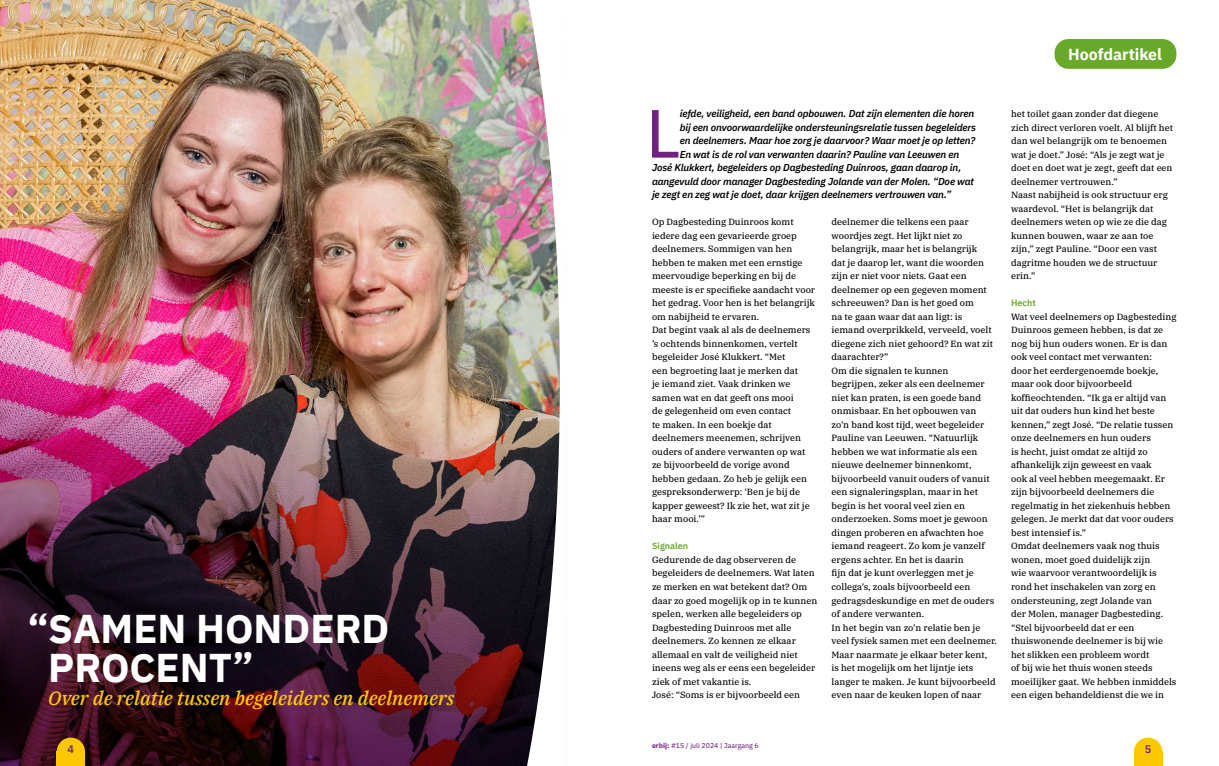
<style>
.page{position:relative;width:1219px;height:766px;background:#fff}
.page>*{position:absolute;margin:0;border:0;box-sizing:border-box;transform-origin:0 0}
.t1{font:68px "IBM Plex Sans Text";color:#702282}
.t2{font:700 40px/38px "IBM Plex Sans";color:#fff}
.t3{font:italic 500 19.4px "IBM Plex Serif";color:#fec800}
.t4{font:700 16px "IBM Plex Sans";color:#fff}
.t5{font:600 11px "IBM Plex Sans";color:#702282}
.t6{font:italic 600 10px "IBM Plex Sans";letter-spacing:-.01em;color:#000}
.t7{font:9px/13.5px "IBM Plex Serif Text";color:#000}
.t8{font:600 9px "IBM Plex Sans";color:#69a929}
.t9{font:7px "IBM Plex Sans Text";color:#702282}
.s1{font-family:"IBM Plex Sans";font-weight:700}
</style>
<div class="page">
<img style="left:0;top:0;width:507px;height:765px">
<img style="left:507px;top:0;width:53px;height:765px">
<div style="left:1054px;top:39px;width:122px;height:30px;background:#69a929;border-radius:14px"></div>
<div style="left:57px;top:751px;width:28px;height:14px;background:#fec800"></div>
<svg style="left:57px;top:737px;width:28px;height:14px"></svg>
<div style="left:1134px;top:751px;width:28px;height:14px;background:#fec800"></div>
<svg style="left:1134px;top:737px;width:28px;height:14px"></svg>
<h2 class="t2" style="left:48px;top:606px;width:343px;text-indent:-21px">“SAMEN HONDERD<br>PROCENT”</h2>
<h3 class="t3" style="left:48px;top:682px;width:408px">Over de relatie tussen begeleiders en deelnemers</h3>
<h3 class="t4" style="left:1068px;top:42px;width:95px">Hoofdartikel</h3>
<h1 class="t1" style="left:646px;top:81px;width:36px">L</h1>
<p class="t6" style="left:680px;top:106px;width:296px">iefde, veiligheid, een band opbouwen. Dat zijn elementen die horen</p>
<p class="t6" style="left:680px;top:119px;width:298px">bij een onvoorwaardelijke ondersteuningsrelatie tussen begeleiders</p>
<p class="t6" style="left:680px;top:133px;width:297px">en deelnemers. Maar hoe zorg je daarvoor? Waar moet je op letten?</p>
<p class="t6" style="left:680px;top:146px;width:281px">En wat is de rol van verwanten daarin? Pauline van Leeuwen en</p>
<p class="t6" style="left:652px;top:160px;width:311px">José Klukkert, begeleiders op Dagbesteding Duinroos, gaan daarop in,</p>
<p class="t6" style="left:652px;top:173px;width:324px">aangevuld door manager Dagbesteding Jolande van der Molen. “Doe wat</p>
<p class="t6" style="left:652px;top:187px;width:301px">je zegt en zeg wat je doet, daar krijgen deelnemers vertrouwen van.”</p>
<p class="t7" style="left:652px;top:214px;width:165px">Op Dagbesteding Duinroos komt iedere dag een gevarieerde groep deelnemers. Sommigen van hen hebben te maken met een ernstige meervoudige beperking en bij de meeste is er specifieke aandacht voor het gedrag. Voor hen is het belangrijk om nabijheid te ervaren.<br>Dat begint vaak al als de deelnemers ’s ochtends binnenkomen, vertelt begeleider José Klukkert. “Met<br>een begroeting laat je merken dat<br>je iemand ziet. Vaak drinken we samen wat en dat geeft ons mooi<br>de gelegenheid om even contact<br>te maken. In een boekje dat deelnemers meenemen, schrijven ouders of andere verwanten op wat ze bijvoorbeeld de vorige avond hebben gedaan. Zo heb je gelijk een gespreksonderwerp: ‘Ben je bij de kapper geweest? Ik zie het, wat zit je haar mooi.’”</p>
<p class="t8" style="left:652px;top:539px;width:38px">Signalen</p>
<p class="t7" style="left:652px;top:552px;width:167px">Gedurende de dag observeren de begeleiders de deelnemers. Wat laten ze merken en wat betekent dat? Om daar zo goed mogelijk op in te kunnen spelen, werken alle begeleiders op Dagbesteding Duinroos met alle deelnemers. Zo kennen ze elkaar allemaal en valt de veiligheid niet ineens weg als er eens een begeleider ziek of met vakantie is.<br>José: “Soms is er bijvoorbeeld een</p>
<p class="t7" style="left:832px;top:214px;width:167px">deelnemer die telkens een paar woordjes zegt. Het lijkt niet zo belangrijk, maar het is belangrijk<br>dat je daarop let, want die woorden zijn er niet voor niets. Gaat een deelnemer op een gegeven moment schreeuwen? Dan is het goed om<br>na te gaan waar dat aan ligt: is iemand overprikkeld, verveeld, voelt diegene zich niet gehoord? En wat zit daarachter?”<br>Om die signalen te kunnen<br>begrijpen, zeker als een deelnemer niet kan praten, is een goede band onmisbaar. En het opbouwen van<br>zo’n band kost tijd, weet begeleider<br>Pauline van Leeuwen. “Natuurlijk hebben we wat informatie als een nieuwe deelnemer binnenkomt, bijvoorbeeld vanuit ouders of vanuit een signaleringsplan, maar in het begin is het vooral veel zien en onderzoeken. Soms moet je gewoon dingen proberen en afwachten hoe iemand reageert. Zo kom je vanzelf ergens achter. En het is daarin<br>fijn dat je kunt overleggen met je collega’s, zoals bijvoorbeeld een gedragsdeskundige en met de ouders of andere verwanten.<br>In het begin van zo’n relatie ben je veel fysiek samen met een deelnemer.<br>Maar naarmate je elkaar beter kent, is het mogelijk om het lijntje iets langer te maken. Je kunt bijvoorbeeld even naar de keuken lopen of naar</p>
<p class="t7" style="left:1011px;top:106px;width:163px">het toilet gaan zonder dat diegene zich direct verloren voelt. Al blijft het dan wel belangrijk om te benoemen wat je doet.” José: “Als je zegt wat je doet en doet wat je zegt, geeft dat een deelnemer vertrouwen.”<br>Naast nabijheid is ook structuur erg waardevol. “Het is belangrijk dat deelnemers weten op wie ze die dag kunnen bouwen, waar ze aan toe zijn,” zegt Pauline. “Door een vast dagritme houden we de structuur erin.”</p>
<p class="t8" style="left:1011px;top:296px;width:26px">Hecht</p>
<p class="t7" style="left:1011px;top:309px;width:167px">Wat veel deelnemers op Dagbesteding<br>Duinroos gemeen hebben, is dat ze nog bij hun ouders wonen. Er is dan ook veel contact met verwanten:<br>door het eerdergenoemde boekje, maar ook door bijvoorbeeld koffieochtenden. “Ik ga er altijd van uit dat ouders hun kind het beste kennen,” zegt José. “De relatie tussen onze deelnemers en hun ouders<br>is hecht, juist omdat ze altijd zo afhankelijk zijn geweest en vaak<br>ook al veel hebben meegemaakt. Er zijn bijvoorbeeld deelnemers die regelmatig in het ziekenhuis hebben gelegen. Je merkt dat dat voor ouders best intensief is.”<br>Omdat deelnemers vaak nog thuis wonen, moet goed duidelijk zijn<br>wie waarvoor verantwoordelijk is rond het inschakelen van zorg en ondersteuning, zegt Jolande van<br>der Molen, manager Dagbesteding. “Stel bijvoorbeeld dat er een thuiswonende deelnemer is bij wie het slikken een probleem wordt<br>of bij wie het thuis wonen steeds moeilijker gaat. We hebben inmiddels een eigen behandeldienst die we in</p>
<p class="t9" style="left:652px;top:739px;width:108px"><span class="s1">erbij:</span> #15 / juli 2024 | Jaargang 6</p>
<p class="t5" style="left:68px;top:740px;width:8px">4</p>
<p class="t5" style="left:1145px;top:740px;width:8px">5</p>
</div>
